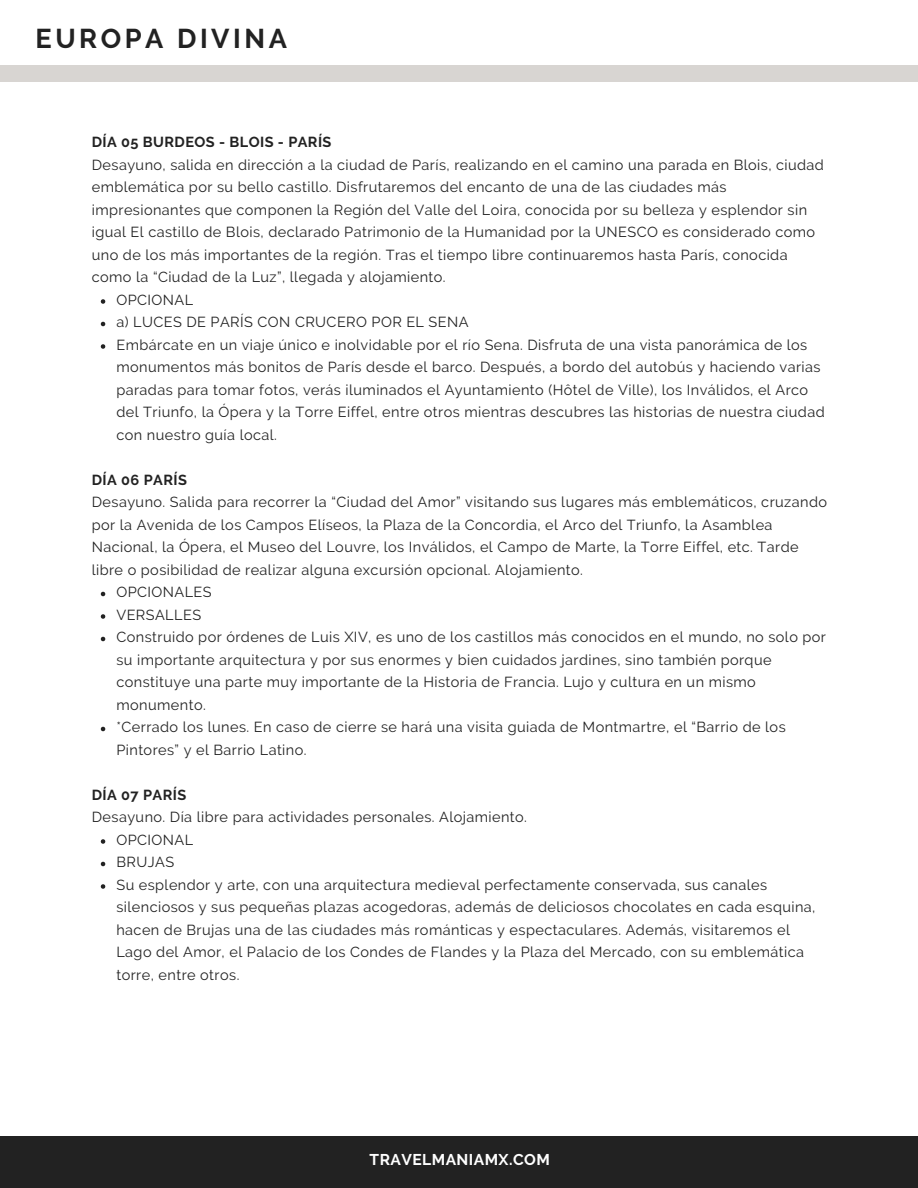
<style>
.page{position:relative;width:918px;height:1188px;background:#fff}
.page>*{position:absolute;margin:0;border:0;box-sizing:border-box;transform-origin:0 0}
.t1{font:700 27.15px "Raleway";letter-spacing:.13em;color:#222}
.t2{font:700 15.6px "Raleway";letter-spacing:.03em;color:#fff}
.t3{font:14.55px/22.5px "Raleway";letter-spacing:.03em;color:#222}
.t4{font:700 14.55px "Raleway";letter-spacing:.03em;color:#222}
</style>
<div class="page">
<div style="left:0;top:1136px;width:918px;height:52px;background:#222"></div>
<div style="left:0;top:66px;width:918px;height:15px;background:#d8d5d2"></div>
<svg style="left:101px;top:299px;width:4px;height:5px"></svg>
<svg style="left:101px;top:322px;width:4px;height:4px"></svg>
<svg style="left:101px;top:344px;width:4px;height:5px"></svg>
<svg style="left:101px;top:592px;width:4px;height:4px"></svg>
<svg style="left:101px;top:614px;width:4px;height:5px"></svg>
<svg style="left:101px;top:637px;width:4px;height:4px"></svg>
<svg style="left:101px;top:727px;width:4px;height:4px"></svg>
<svg style="left:101px;top:839px;width:4px;height:5px"></svg>
<svg style="left:101px;top:862px;width:4px;height:4px"></svg>
<svg style="left:101px;top:884px;width:4px;height:5px"></svg>
<p class="t1" style="left:36px;top:23px;width:253px">EUROPA DIVINA</p>
<p class="t4" style="left:92px;top:134px;width:241px">DÍA 05 BURDEOS - BLOIS - PARÍS</p>
<p class="t3" style="left:92px;top:153px;width:734px">Desayuno, salida en dirección a la ciudad de París, realizando en el camino una parada en Blois, ciudad emblemática por su bello castillo. Disfrutaremos del encanto de una de las ciudades más impresionantes que componen la Región del Valle del Loira, conocida por su belleza y esplendor sin igual El castillo de Blois, declarado Patrimonio de la Humanidad por la UNESCO es considerado como uno de los más importantes de la región. Tras el tiempo libre continuaremos hasta París, conocida como la “Ciudad de la Luz”, llegada y alojamiento.</p>
<p class="t3" style="left:116px;top:288px;width:78px">OPCIONAL</p>
<p class="t3" style="left:116px;top:311px;width:354px">a) LUCES DE PARÍS CON CRUCERO POR EL SENA</p>
<p class="t3" style="left:116px;top:333px;width:710px">Embárcate en un viaje único e inolvidable por el río Sena. Disfruta de una vista panorámica de los monumentos más bonitos de París desde el barco. Después, a bordo del autobús y haciendo varias paradas para tomar fotos, verás iluminados el Ayuntamiento (Hôtel de Ville), los Inválidos, el Arco del Triunfo, la Ópera y la Torre Eiffel, entre otros mientras descubres las historias de nuestra ciudad con nuestro guía local.</p>
<p class="t4" style="left:92px;top:471px;width:97px">DÍA 06 PARÍS</p>
<p class="t3" style="left:92px;top:491px;width:737px">Desayuno. Salida para recorrer la “Ciudad del Amor” visitando sus lugares más emblemáticos, cruzando por la Avenida de los Campos Elíseos, la Plaza de la Concordia, el Arco del Triunfo, la Asamblea Nacional, la Ópera, el Museo del Louvre, los Inválidos, el Campo de Marte, la Torre Eiffel, etc. Tarde libre o posibilidad de realizar alguna excursión opcional. Alojamiento.</p>
<p class="t3" style="left:116px;top:581px;width:97px">OPCIONALES</p>
<p class="t3" style="left:116px;top:603px;width:86px">VERSALLES</p>
<p class="t3" style="left:116px;top:626px;width:711px">Construido por órdenes de Luis XIV, es uno de los castillos más conocidos en el mundo, no solo por su importante arquitectura y por sus enormes y bien cuidados jardines, sino también porque constituye una parte muy importante de la Historia de Francia. Lujo y cultura en un mismo monumento.</p>
<p class="t3" style="left:116px;top:716px;width:671px">*Cerrado los lunes. En caso de cierre se hará una visita guiada de Montmartre, el “Barrio de los<br>Pintores” y el Barrio Latino.</p>
<p class="t4" style="left:92px;top:786px;width:96px">DÍA 07 PARÍS</p>
<p class="t3" style="left:92px;top:806px;width:437px">Desayuno. Día libre para actividades personales. Alojamiento.</p>
<p class="t3" style="left:116px;top:828px;width:78px">OPCIONAL</p>
<p class="t3" style="left:116px;top:851px;width:59px">BRUJAS</p>
<p class="t3" style="left:116px;top:873px;width:701px">Su esplendor y arte, con una arquitectura medieval perfectamente conservada, sus canales silenciosos y sus pequeñas plazas acogedoras, además de deliciosos chocolates en cada esquina, hacen de Brujas una de las ciudades más románticas y espectaculares. Además, visitaremos el Lago del Amor, el Palacio de los Condes de Flandes y la Plaza del Mercado, con su emblemática torre, entre otros.</p>
<h1 class="t2" style="left:370px;top:1150px;width:182px">TRAVELMANIAMX.COM</h1>
</div>
